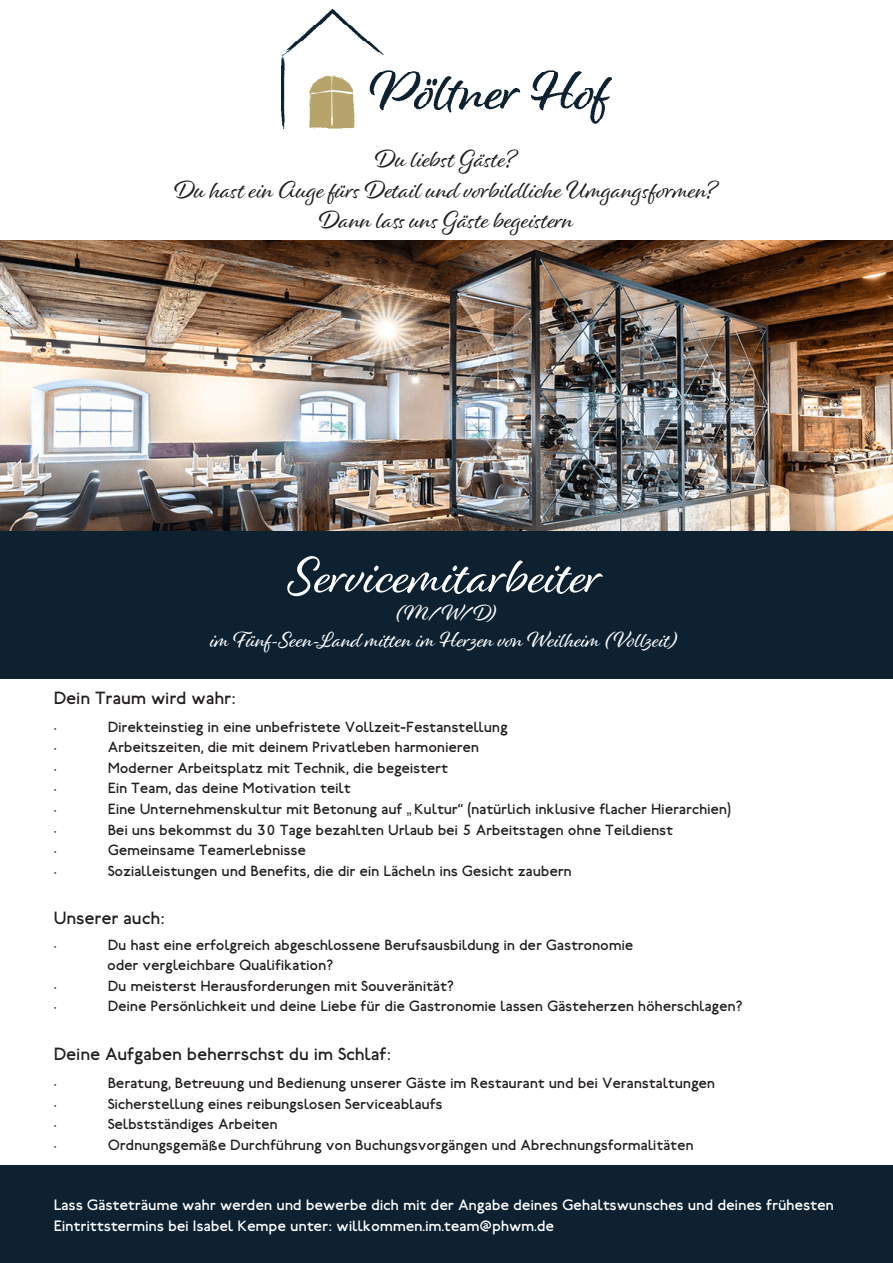
<style>
.page{position:relative;width:893px;height:1263px;background:#fff}
.page>*{position:absolute;margin:0;border:0;box-sizing:border-box;transform-origin:0 0}
.t1{font:54px "Alisha";color:#fff}
.t2{font:25.5px "Alisha";color:#231f20}
.t3{font:22.5px "Alisha";color:#fff}
.t4{font:17.7px "Railway";letter-spacing:.03em;color:#231f20}
.t5{font:15px/21px "Railway";letter-spacing:.03em;color:#fff}
.t6{font:14.7px "Railway";letter-spacing:.03em;color:#231f20}
</style>
<div class="page">
<img style="left:281px;top:10px;width:331px;height:118px">
<img style="left:0;top:240px;width:893px;height:291px">
<div style="left:0;top:531px;width:893px;height:148px;background:#0d2131"></div>
<div style="left:0;top:1166px;width:893px;height:97px;background:#0d2131"></div>
<p class="t2" style="left:375px;top:143px;width:144px">Du liebst Gäste?</p>
<p class="t2" style="left:174px;top:174px;width:546px">Du hast ein Auge fürs Detail und vorbildliche Umgangsformen?</p>
<p class="t2" style="left:319px;top:205px;width:256px">Dann lass uns Gäste begeistern</p>
<p class="t1" style="left:287px;top:543px;width:317px">Servicemitarbeiter</p>
<p class="t3" style="left:396px;top:599px;width:103px">(M/W/D)</p>
<p class="t3" style="left:210px;top:626px;width:469px">im Fünf-Seen-Land mitten im Herzen von Weilheim (Vollzeit)</p>
<p class="t4" style="left:54px;top:687px;width:184px">Dein Traum wird wahr:</p>
<p class="t6" style="left:54px;top:718px;width:4px">•</p>
<p class="t6" style="left:108px;top:718px;width:401px">Direkteinstieg in eine unbefristete Vollzeit-Festanstellung</p>
<p class="t6" style="left:54px;top:738px;width:4px">•</p>
<p class="t6" style="left:108px;top:738px;width:372px">Arbeitszeiten, die mit deinem Privatleben harmonieren</p>
<p class="t6" style="left:54px;top:759px;width:4px">•</p>
<p class="t6" style="left:108px;top:759px;width:341px">Moderner Arbeitsplatz mit Technik, die begeistert</p>
<p class="t6" style="left:54px;top:779px;width:4px">•</p>
<p class="t6" style="left:108px;top:779px;width:244px">Ein Team, das deine Motivation teilt</p>
<p class="t6" style="left:54px;top:800px;width:4px">•</p>
<p class="t6" style="left:108px;top:800px;width:624px">Eine Unternehmenskultur mit Betonung auf „Kultur“ (natürlich inklusive flacher Hierarchien)</p>
<p class="t6" style="left:54px;top:820px;width:4px">•</p>
<p class="t6" style="left:108px;top:820px;width:566px">Bei uns bekommst du 30 Tage bezahlten Urlaub bei 5 Arbeitstagen ohne Teildienst</p>
<p class="t6" style="left:54px;top:841px;width:4px">•</p>
<p class="t6" style="left:108px;top:841px;width:199px">Gemeinsame Teamerlebnisse</p>
<p class="t6" style="left:54px;top:862px;width:4px">•</p>
<p class="t6" style="left:108px;top:862px;width:465px">Sozialleistungen und Benefits, die dir ein Lächeln ins Gesicht zaubern</p>
<p class="t4" style="left:54px;top:907px;width:113px">Unserer auch:</p>
<p class="t6" style="left:54px;top:935px;width:4px">•</p>
<p class="t6" style="left:108px;top:935px;width:527px">Du hast eine erfolgreich abgeschlossene Berufsausbildung in der Gastronomie</p>
<p class="t6" style="left:108px;top:956px;width:227px">oder vergleichbare Qualifikation?</p>
<p class="t6" style="left:54px;top:977px;width:4px">•</p>
<p class="t6" style="left:108px;top:977px;width:347px">Du meisterst Herausforderungen mit Souveränität?</p>
<p class="t6" style="left:54px;top:997px;width:4px">•</p>
<p class="t6" style="left:108px;top:997px;width:636px">Deine Persönlichkeit und deine Liebe für die Gastronomie lassen Gästeherzen höherschlagen?</p>
<p class="t4" style="left:54px;top:1043px;width:339px">Deine Aufgaben beherrschst du im Schlaf:</p>
<p class="t6" style="left:54px;top:1074px;width:4px">•</p>
<p class="t6" style="left:108px;top:1074px;width:608px">Beratung, Betreuung und Bedienung unserer Gäste im Restaurant und bei Veranstaltungen</p>
<p class="t6" style="left:54px;top:1094px;width:4px">•</p>
<p class="t6" style="left:108px;top:1094px;width:336px">Sicherstellung eines reibungslosen Serviceablaufs</p>
<p class="t6" style="left:54px;top:1115px;width:4px">•</p>
<p class="t6" style="left:108px;top:1115px;width:171px">Selbstständiges Arbeiten</p>
<p class="t6" style="left:54px;top:1136px;width:4px">•</p>
<p class="t6" style="left:108px;top:1136px;width:587px">Ordnungsgemäße Durchführung von Buchungsvorgängen und Abrechnungsformalitäten</p>
<p class="t5" style="left:54px;top:1194px;width:781px">Lass Gästeträume wahr werden und bewerbe dich mit der Angabe deines Gehaltswunsches und deines frühesten<br>Eintrittstermins bei Isabel Kempe unter: willkommen.im.team@phwm.de</p>
</div>
